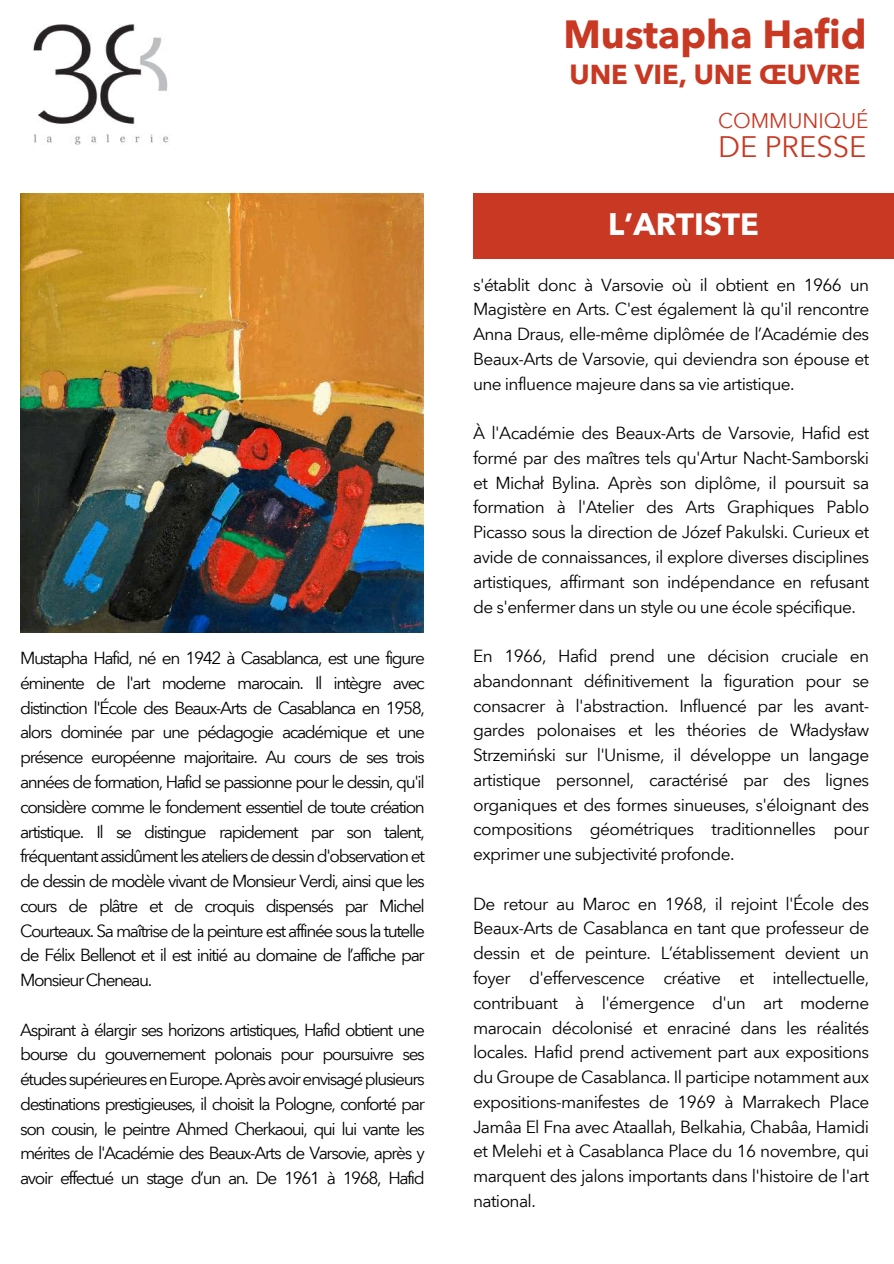
<style>
.page{position:relative;width:894px;height:1264px;background:#fff}
.page>*{position:absolute;margin:0;border:0;box-sizing:border-box;transform-origin:0 0}
.t1{font:700 39.3px "Avenir Next Arabic";color:#c83822}
.t2{font:700 30.75px "Avenir Next Arabic";color:#fff}
.t3{font:29.1px "Avenir Next Arabic";color:#c83822}
.t4{font:700 27.3px "Avenir Next Arabic";color:#c83822}
.t5{font:20.85px "Avenir Next Arabic";color:#c83822}
.t6{font:17.25px/24.8px "Avenir Next Arabic";letter-spacing:-.035em;color:#000;text-align:justify}
</style>
<div class="page">
<img style="left:33px;top:24px;width:137px;height:121px">
<div style="left:473px;top:193px;width:420px;height:65px;background:#c83822"></div>
<img style="left:20px;top:193px;width:403px;height:439px">
<p class="t6" style="left:20px;top:646px;width:406px">Mustapha Hafid, né en 1942 à Casablanca, est une figure éminente de l'art moderne marocain. Il intègre avec distinction l'École des Beaux-Arts de Casablanca en 1958, alors dominée par une pédagogie académique et une présence européenne majoritaire. Au cours de ses trois années de formation, Hafid se passionne pour le dessin, qu'il considère comme le fondement essentiel de toute création artistique. Il se distingue rapidement par son talent, fréquentant assidûment les ateliers de dessin d'observation et de dessin de modèle vivant de Monsieur Verdi, ainsi que les cours de plâtre et de croquis dispensés par Michel Courteaux. Sa maîtrise de la peinture est affinée sous la tutelle de Félix Bellenot et il est initié au domaine de l’affiche par Monsieur Cheneau.</p>
<p class="t6" style="left:20px;top:1017px;width:406px">Aspirant à élargir ses horizons artistiques, Hafid obtient une bourse du gouvernement polonais pour poursuivre ses études supérieures en Europe. Après avoir envisagé plusieurs destinations prestigieuses, il choisit la Pologne, conforté par son cousin, le peintre Ahmed Cherkaoui, qui lui vante les mérites de l'Académie des Beaux-Arts de Varsovie, après y avoir effectué un stage d’un an. De 1961 à 1968, Hafid</p>
<h1 class="t1" style="left:563px;top:12px;width:304px">Mustapha Hafid</h1>
<h3 class="t4" style="left:569px;top:59px;width:292px">UNE VIE, UNE ŒUVRE</h3>
<p class="t5" style="left:717px;top:108px;width:152px">COMMUNIQUÉ</p>
<h3 class="t3" style="left:718px;top:130px;width:150px">DE PRESSE</h3>
<h2 class="t2" style="left:607px;top:206px;width:152px">L’ARTISTE</h2>
<p class="t6" style="left:473px;top:272px;width:397px">s'établit donc à Varsovie où il obtient en 1966 un Magistère en Arts. C'est également là qu'il rencontre Anna Draus, elle-même diplômée de l’Académie des Beaux-Arts de Varsovie, qui deviendra son épouse et une influence majeure dans sa vie artistique.</p>
<p class="t6" style="left:473px;top:421px;width:397px">À l'Académie des Beaux-Arts de Varsovie, Hafid est formé par des maîtres tels qu'Artur Nacht-Samborski et Michał Bylina. Après son diplôme, il poursuit sa formation à l'Atelier des Arts Graphiques Pablo Picasso sous la direction de Józef Pakulski. Curieux et avide de connaissances, il explore diverses disciplines artistiques, affirmant son indépendance en refusant de s'enfermer dans un style ou une école spécifique.</p>
<p class="t6" style="left:473px;top:643px;width:397px">En 1966, Hafid prend une décision cruciale en abandonnant définitivement la figuration pour se consacrer à l'abstraction. Influencé par les avant&shy;gardes polonaises et les théories de Władysław Strzemiński sur l'Unisme, il développe un langage artistique personnel, caractérisé par des lignes organiques et des formes sinueuses, s'éloignant des compositions géométriques traditionnelles pour exprimer une subjectivité profonde.</p>
<p class="t6" style="left:473px;top:891px;width:397px">De retour au Maroc en 1968, il rejoint l'École des Beaux-Arts de Casablanca en tant que professeur de dessin et de peinture. L’établissement devient un foyer d'effervescence créative et intellectuelle, contribuant à l'émergence d'un art moderne marocain décolonisé et enraciné dans les réalités locales. Hafid prend activement part aux expositions du Groupe de Casablanca. Il participe notamment aux expositions-manifestes de 1969 à Marrakech Place Jamâa El Fna avec Ataallah, Belkahia, Chabâa, Hamidi et Melehi et à Casablanca Place du 16 novembre, qui marquent des jalons importants dans l'histoire de l'art national.</p>
</div>
